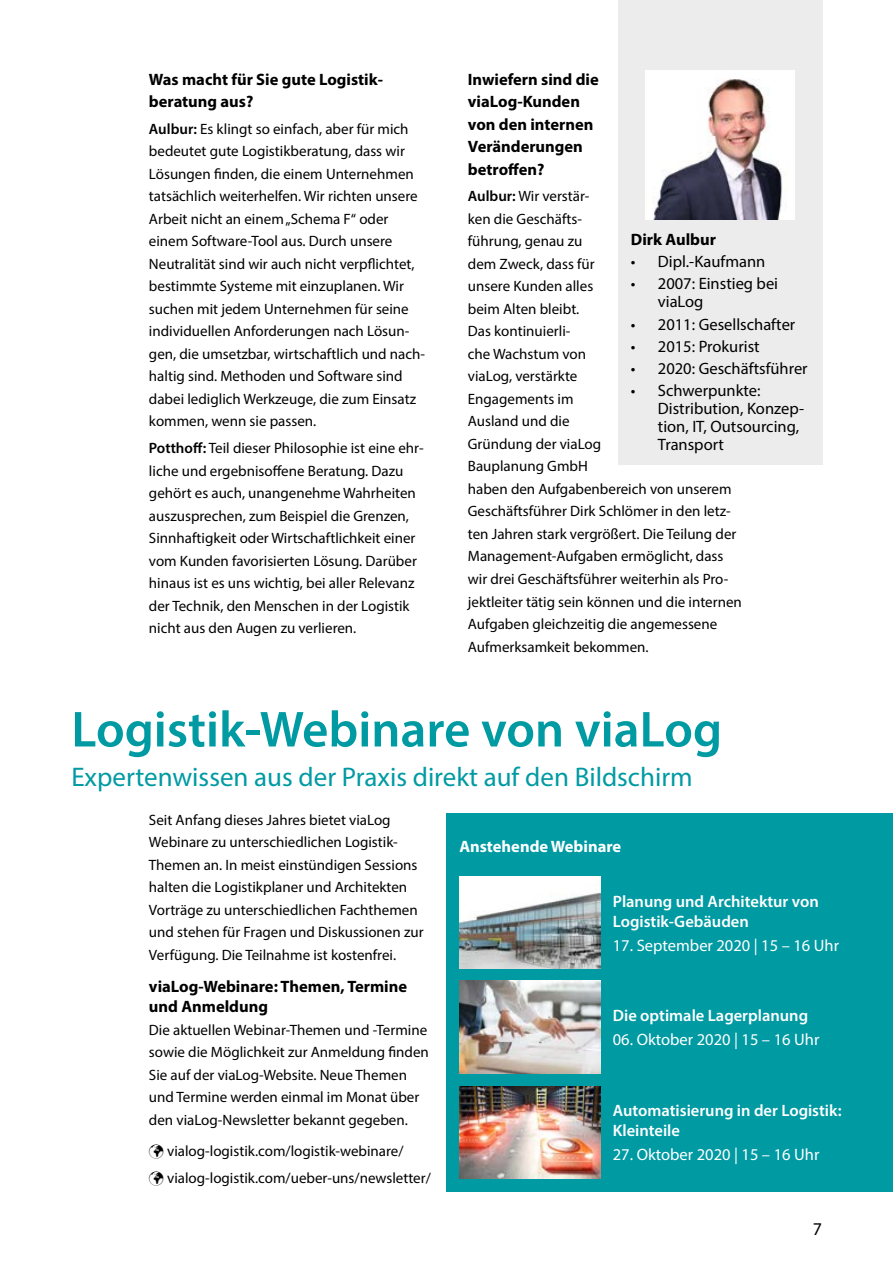
<style>
.page{position:relative;width:893px;height:1263px;background:#fff}
.page>*{position:absolute;margin:0;border:0;box-sizing:border-box;transform-origin:0 0}
.t1{font:600 51px "Myriad Pro";color:#009aa3}
.t2{font:27px "Myriad Pro";color:#009aa3}
.t3{font:18px "Myriad Pro";color:#000}
.t4{font:700 16.5px/22.5px "Myriad Pro";color:#000}
.t5{font:16.5px/18px "Myriad Pro";color:#000}
.t6{font:600 16.5px/19.8px "Myriad Pro";color:#fff}
.t7{font:16.5px "Myriad Pro";color:#fff}
.t8{font:700 16.5px "Myriad Pro";color:#fff}
.t9{font:15px/22.5px "Myriad Pro";color:#000}
.s1{font-weight:600}
</style>
<div class="page">
<div style="left:447px;top:814px;width:446px;height:378px;background:#009aa3"></div>
<img style="left:460px;top:877px;width:140px;height:92px">
<img style="left:460px;top:981px;width:140px;height:92px">
<div style="left:618px;top:0;width:204px;height:465px;background:#ececec"></div>
<img style="left:645px;top:71px;width:149px;height:149px">
<img style="left:460px;top:1086px;width:140px;height:92px">
<p class="t4" style="left:149px;top:67px;width:236px">Was macht für Sie gute Logistik&shy;beratung aus?</p>
<p class="t9" style="left:149px;top:117px;width:278px"><span class="s1">Aulbur:</span> Es klingt so einfach, aber für mich bedeutet gute Logistikberatung, dass wir Lösungen finden, die einem Unternehmen tatsächlich weiterhelfen. Wir richten unsere Arbeit nicht an einem „Schema F“ oder einem Software-Tool aus. Durch unsere Neutralität sind wir auch nicht verpflichtet, bestimmte Systeme mit einzuplanen. Wir suchen mit jedem Unternehmen für seine individuellen Anforderungen nach Lösun&shy;gen, die umsetzbar, wirtschaftlich und nach&shy;haltig sind. Methoden und Software sind dabei lediglich Werkzeuge, die zum Einsatz kommen, wenn sie passen.</p>
<p class="t9" style="left:149px;top:437px;width:276px"><span class="s1">Potthoff:</span> Teil dieser Philosophie ist eine ehr&shy;liche und ergebnisoffene Beratung. Dazu gehört es auch, unangenehme Wahrheiten auszusprechen, zum Beispiel die Grenzen, Sinnhaftigkeit oder Wirtschaftlichkeit einer vom Kunden favorisierten Lösung. Darüber hinaus ist es uns wichtig, bei aller Relevanz der Technik, den Menschen in der Logistik nicht aus den Augen zu verlieren.</p>
<p class="t4" style="left:468px;top:67px;width:132px">Inwiefern sind die viaLog-Kunden von den internen<br>Veränderungen betroffen?</p>
<p class="t9" style="left:468px;top:185px;width:275px"><span class="s1">Aulbur:</span> Wir verstär-<br>ken die Geschäfts-<br>führung, genau zu<br>dem Zweck, dass für<br>unsere Kunden alles<br>beim Alten bleibt.<br>Das kontinuierli-<br>che Wachstum von<br>viaLog, verstärkte<br>Engagements im<br>Ausland und die<br>Gründung der viaLog<br>Bauplanung GmbH<br>haben den Aufgabenbereich von unserem<br>Geschäftsführer Dirk Schlömer in den letz&shy;ten Jahren stark vergrößert. Die Teilung der<br>Management-Aufgaben ermöglicht, dass wir drei Geschäftsführer weiterhin als Pro&shy;jektleiter tätig sein können und die internen<br>Aufgaben gleichzeitig die angemessene<br>Aufmerksamkeit bekommen.</p>
<p class="t4" style="left:631px;top:227px;width:87px">Dirk Aulbur</p>
<p class="t5" style="left:631px;top:252px;width:136px">• Dipl.-Kaufmann</p>
<p class="t5" style="left:658px;top:275px;width:122px;text-indent:-27px">• 2007: Einstieg bei viaLog</p>
<p class="t5" style="left:631px;top:315px;width:166px">• 2011: Gesellschafter</p>
<p class="t5" style="left:631px;top:337px;width:130px">• 2015: Prokurist</p>
<p class="t5" style="left:631px;top:359px;width:178px">• 2020: Geschäftsführer</p>
<p class="t5" style="left:658px;top:382px;width:148px;text-indent:-27px">• Schwerpunkte:<br>Distribution, Konzep&shy;tion, IT, Outsourcing,<br>Transport</p>
<h1 class="t1" style="left:71px;top:697px;width:652px">Logistik-Webinare von viaLog</h1>
<h2 class="t2" style="left:71px;top:760px;width:623px">Expertenwissen aus der Praxis direkt auf den Bildschirm</h2>
<p class="t9" style="left:149px;top:808px;width:276px">Seit Anfang dieses Jahres bietet viaLog Webinare zu unterschiedlichen Logistik-Themen an. In meist einstündigen Sessions halten die Logistikplaner und Architekten Vorträge zu unterschiedlichen Fachthemen und stehen für Fragen und Diskussionen zur Verfügung. Die Teilnahme ist kostenfrei.</p>
<p class="t4" style="left:149px;top:976px;width:260px;line-height:19.8px">viaLog-Webinare: Themen, Termine und Anmeldung</p>
<p class="t9" style="left:149px;top:1018px;width:281px">Die aktuellen Webinar-Themen und -Termine sowie die Möglichkeit zur Anmeldung finden Sie auf der viaLog-Website. Neue Themen und Termine werden einmal im Monat über den viaLog-Newsletter bekannt gegeben.</p>
<p class="t9" style="left:149px;top:1139px;width:256px">✓ vialog-logistik.com/logistik-webinare/</p>
<p class="t9" style="left:149px;top:1166px;width:283px">✓ vialog-logistik.com/ueber-uns/newsletter/</p>
<p class="t8" style="left:459px;top:835px;width:163px">Anstehende Webinare</p>
<p class="t6" style="left:613px;top:891px;width:207px">Planung und Architektur von<br>Logistik-Gebäuden</p>
<p class="t7" style="left:613px;top:935px;width:228px">17. September 2020 | 15 – 16 Uhr</p>
<p class="t6" style="left:613px;top:1005px;width:197px">Die optimale Lagerplanung</p>
<p class="t7" style="left:613px;top:1029px;width:208px">06. Oktober 2020 | 15 – 16 Uhr</p>
<p class="t6" style="left:613px;top:1100px;width:230px">Automatisierung in der Logistik:<br>Kleinteile</p>
<p class="t7" style="left:613px;top:1144px;width:208px">27. Oktober 2020 | 15 – 16 Uhr</p>
<p class="t3" style="left:813px;top:1218px;width:11px">7</p>
</div>
